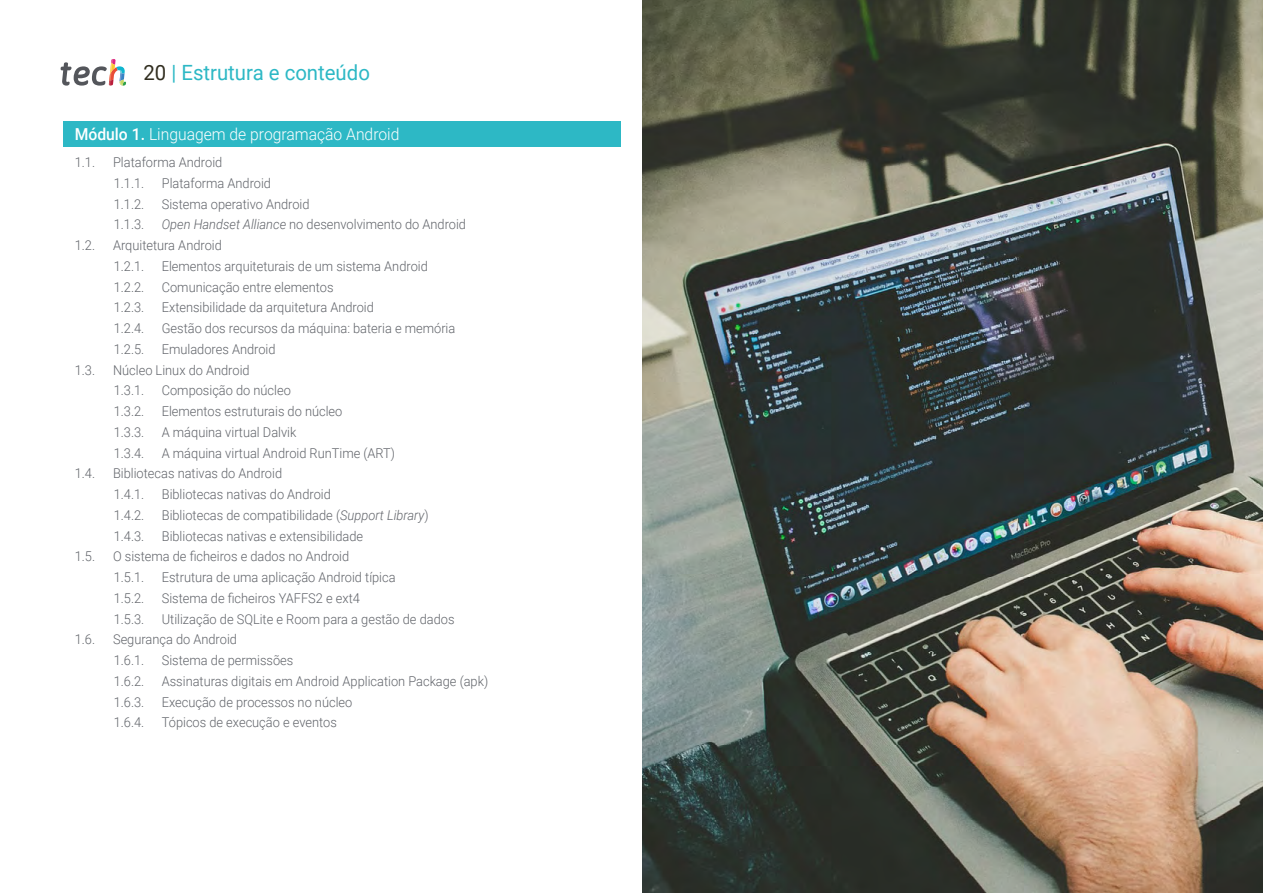
<style>
.page{position:relative;width:1263px;height:893px;background:#fff}
.page>*{position:absolute;margin:0;border:0;box-sizing:border-box;transform-origin:0 0}
.t1{font:21px "Roboto";color:#2db8c5}
.t2{font:300 16.5px "Roboto";color:#fff;scale:.95 1}
.t3{font:300 13.5px/20.7px "Roboto";color:#61646a;scale:.95 1}
.s1{color:#312e20}
.s2{font-weight:500}
.s3{font-style:italic}
</style>
<div class="page">
<div style="left:64px;top:121px;width:557px;height:25px;background:#2db8c5"></div>
<img style="left:642px;top:0;width:621px;height:893px">
<svg style="left:61px;top:59px;width:65px;height:27px"></svg>
<h1 class="t1" style="left:144px;top:57px;width:228px"><span class="s1">20</span> | Estrutura e conteúdo</h1>
<p class="t2" style="left:75px;top:123px;width:343px"><span class="s2">Módulo 1.</span> Linguagem de programação Android</p>
<p class="t3" style="left:75px;top:151px;width:23px">1.1.</p>
<p class="t3" style="left:113px;top:151px;width:117px">Plataforma Android<br>1.1.1.</p>
<p class="t3" style="left:162px;top:172px;width:117px">Plataforma Android</p>
<p class="t3" style="left:114px;top:193px;width:34px">1.1.2.</p>
<p class="t3" style="left:162px;top:193px;width:157px">Sistema operativo Android</p>
<p class="t3" style="left:114px;top:214px;width:34px">1.1.3.</p>
<p class="t3" style="left:162px;top:214px;width:322px"><span class="s3">Open Handset Alliance</span> no desenvolvimento do Android</p>
<p class="t3" style="left:75px;top:234px;width:23px">1.2.</p>
<p class="t3" style="left:113px;top:234px;width:116px">Arquitetura Android<br>1.2.1.</p>
<p class="t3" style="left:162px;top:255px;width:282px">Elementos arquiteturais de um sistema Android</p>
<p class="t3" style="left:114px;top:276px;width:34px">1.2.2.</p>
<p class="t3" style="left:162px;top:276px;width:182px">Comunicação entre elementos</p>
<p class="t3" style="left:114px;top:297px;width:34px">1.2.3.</p>
<p class="t3" style="left:162px;top:297px;width:225px">Extensibilidade da arquitetura Android</p>
<p class="t3" style="left:114px;top:317px;width:34px">1.2.4.</p>
<p class="t3" style="left:162px;top:317px;width:311px">Gestão dos recursos da máquina: bateria e memória</p>
<p class="t3" style="left:114px;top:338px;width:34px">1.2.5.</p>
<p class="t3" style="left:162px;top:338px;width:121px">Emuladores Android</p>
<p class="t3" style="left:75px;top:359px;width:23px">1.3.</p>
<p class="t3" style="left:113px;top:359px;width:145px">Núcleo Linux do Android<br>1.3.1.</p>
<p class="t3" style="left:162px;top:380px;width:137px">Composição do núcleo</p>
<p class="t3" style="left:114px;top:400px;width:34px">1.3.2.</p>
<p class="t3" style="left:162px;top:400px;width:192px">Elementos estruturais do núcleo</p>
<p class="t3" style="left:114px;top:421px;width:34px">1.3.3.</p>
<p class="t3" style="left:162px;top:421px;width:143px">A máquina virtual Dalvik</p>
<p class="t3" style="left:114px;top:442px;width:34px">1.3.4.</p>
<p class="t3" style="left:162px;top:442px;width:247px">A máquina virtual Android RunTime (ART)</p>
<p class="t3" style="left:75px;top:463px;width:23px">1.4.</p>
<p class="t3" style="left:113px;top:463px;width:179px">Bibliotecas nativas do Android<br>1.4.1.</p>
<p class="t3" style="left:162px;top:483px;width:179px">Bibliotecas nativas do Android</p>
<p class="t3" style="left:114px;top:504px;width:34px">1.4.2.</p>
<p class="t3" style="left:162px;top:504px;width:282px">Bibliotecas de compatibilidade (<span class="s3">Support Library</span>)</p>
<p class="t3" style="left:114px;top:525px;width:34px">1.4.3.</p>
<p class="t3" style="left:162px;top:525px;width:213px">Bibliotecas nativas e extensibilidade</p>
<p class="t3" style="left:75px;top:546px;width:23px">1.5.</p>
<p class="t3" style="left:113px;top:546px;width:250px">O sistema de ficheiros e dados no Android<br>1.5.1.</p>
<p class="t3" style="left:162px;top:566px;width:248px">Estrutura de uma aplicação Android típica</p>
<p class="t3" style="left:114px;top:587px;width:34px">1.5.2.</p>
<p class="t3" style="left:162px;top:587px;width:210px">Sistema de ficheiros YAFFS2 e ext4</p>
<p class="t3" style="left:114px;top:608px;width:34px">1.5.3.</p>
<p class="t3" style="left:162px;top:608px;width:310px">Utilização de SQLite e Room para a gestão de dados</p>
<p class="t3" style="left:75px;top:629px;width:23px">1.6.</p>
<p class="t3" style="left:113px;top:629px;width:132px">Segurança do Android<br>1.6.1.</p>
<p class="t3" style="left:162px;top:649px;width:140px">Sistema de permissões</p>
<p class="t3" style="left:114px;top:670px;width:34px">1.6.2.</p>
<p class="t3" style="left:162px;top:670px;width:345px">Assinaturas digitais em Android Application Package (apk)</p>
<p class="t3" style="left:114px;top:691px;width:34px">1.6.3.</p>
<p class="t3" style="left:162px;top:691px;width:202px">Execução de processos no núcleo</p>
<p class="t3" style="left:114px;top:712px;width:34px">1.6.4.</p>
<p class="t3" style="left:162px;top:712px;width:186px">Tópicos de execução e eventos</p>
</div>
